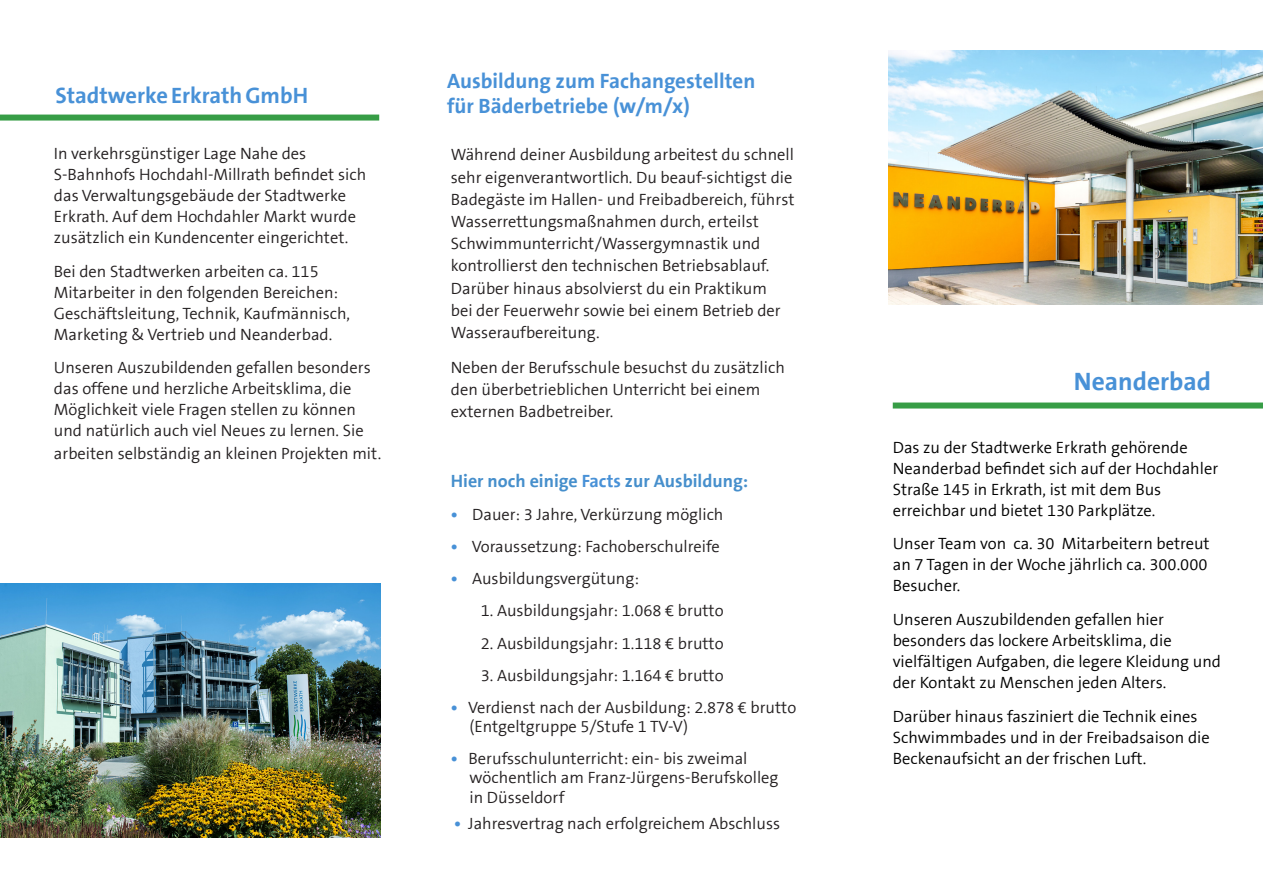
<style>
.page{position:relative;width:1263px;height:893px;background:#fff}
.page>*{position:absolute;margin:0;border:0;box-sizing:border-box;transform-origin:0 0}
.Seitentext{font:300 25.5px "The Sans";color:#4891d7}
.Seitentext-2{font:300 22.5px "The Sans";color:#4891d7}
.Unterüberschrift{font:300 21px "The Sans";color:#4891d7}
.Seitentext-3{font:300 18px "The Sans";color:#468fcc}
.Seitentext-4{font:300 16.5px/22.2px "The Sans";color:#231f20}
.Seitentext-5{font:300 16.5px/21px "The Sans";color:#000}
.s1{color:#4891d7}
</style>
<div class="page">
<img style="left:0;top:584px;width:380px;height:254px">
<img style="left:888px;top:50px;width:375px;height:255px">
<div style="left:893px;top:402px;width:370px;height:6px;background:#379d46"></div>
<div style="left:0;top:115px;width:379px;height:6px;background:#379d46"></div>
<p class="Seitentext-2" style="left:55px;top:83px;width:254px">Stadtwerke Erkrath GmbH</p>
<p class="Unterüberschrift" style="left:447px;top:70px;width:310px">Ausbildung zum Fachangestellten</p>
<p class="Unterüberschrift" style="left:447px;top:95px;width:244px">für Bäderbetriebe (w/m/x)</p>
<p class="Seitentext-4" style="left:54px;top:143px;width:314px;line-height:21px">In verkehrsgünstiger Lage Nahe des S-Bahnhofs Hochdahl-Millrath befindet sich das Verwaltungsgebäude der Stadtwerke Erkrath. Auf dem Hochdahler Markt wurde zusätzlich ein Kundencenter eingerichtet.</p>
<p class="Seitentext-4" style="left:54px;top:261px;width:298px;line-height:21px">Bei den Stadtwerken arbeiten ca. 115<br>Mitarbeiter in den folgenden Bereichen:<br>Geschäftsleitung, Technik, Kaufmännisch, Marketing &amp; Vertrieb und Neanderbad.</p>
<p class="Seitentext-4" style="left:54px;top:358px;width:329px;line-height:21.3px">Unseren Auszubildenden gefallen besonders das offene und herzliche Arbeitsklima, die Möglichkeit viele Fragen stellen zu können und natürlich auch viel Neues zu lernen. Sie arbeiten selbständig an kleinen Projekten mit.</p>
<p class="Seitentext" style="left:1074px;top:368px;width:139px">Neanderbad</p>
<p class="Seitentext-4" style="left:451px;top:144px;width:345px">Während deiner Ausbildung arbeitest du schnell sehr eigenverantwortlich. Du beauf-sichtigst die Badegäste im Hallen- und Freibadbereich, führst Wasserrettungsmaßnahmen durch, erteilst Schwimmunterricht/Wassergymnastik und kontrollierst den technischen Betriebsablauf.<br>Darüber hinaus absolvierst du ein Praktikum<br>bei der Feuerwehr sowie bei einem Betrieb der Wasseraufbereitung.</p>
<p class="Seitentext-4" style="left:451px;top:357px;width:335px">Neben der Berufsschule besuchst du zusätzlich den überbetrieblichen Unterricht bei einem externen Badbetreiber.</p>
<p class="Seitentext-5" style="left:893px;top:437px;width:327px">Das zu der Stadtwerke Erkrath gehörende Neanderbad befindet sich auf der Hochdahler Straße 145 in Erkrath, ist mit dem Bus erreichbar und bietet 130 Parkplätze.</p>
<p class="Seitentext-5" style="left:893px;top:534px;width:318px">Unser Team von ca. 30 Mitarbeitern betreut an 7 Tagen in der Woche jährlich ca. 300.000<br>Besucher.</p>
<p class="Seitentext-5" style="left:893px;top:610px;width:330px">Unseren Auszubildenden gefallen hier besonders das lockere Arbeitsklima, die vielfältigen Aufgaben, die legere Kleidung und der Kontakt zu Menschen jeden Alters.</p>
<p class="Seitentext-5" style="left:893px;top:706px;width:318px">Darüber hinaus fasziniert die Technik eines<br>Schwimmbades und in der Freibadsaison die<br>Beckenaufsicht an der frischen Luft.</p>
<p class="Seitentext-3" style="left:451px;top:472px;width:299px">Hier noch einige <span class="s1">Facts</span> zur Ausbildung:</p>
<p class="Seitentext-4" style="left:451px;top:504px;width:274px"><span class="s1">•</span> Dauer: 3 Jahre, Verkürzung möglich</p>
<p class="Seitentext-4" style="left:451px;top:536px;width:270px"><span class="s1">•</span> Voraussetzung: Fachoberschulreife</p>
<p class="Seitentext-4" style="left:451px;top:568px;width:190px"><span class="s1">•</span> Ausbildungsvergütung:</p>
<p class="Seitentext-4" style="left:481px;top:600px;width:244px">1. Ausbildungsjahr: 1.068 € brutto</p>
<p class="Seitentext-4" style="left:481px;top:633px;width:244px">2. Ausbildungsjahr: 1.118 € brutto</p>
<p class="Seitentext-4" style="left:481px;top:665px;width:244px">3. Ausbildungsjahr: 1.164 € brutto</p>
<p class="Seitentext-4" style="left:451px;top:697px;width:347px"><span class="s1">•</span> Verdienst nach der Ausbildung: 2.878 € brutto</p>
<p class="Seitentext-4" style="left:451px;top:748px;width:298px"><span class="s1">•</span> Berufsschulunterricht: ein- bis zweimal</p>
<p class="Seitentext-4" style="left:469px;top:715px;width:220px">(Entgeltgruppe 5/Stufe 1 TV-V)</p>
<p class="Seitentext-4" style="left:469px;top:768px;width:310px;line-height:19.5px">wöchentlich am Franz-Jürgens-Berufskolleg in Düsseldorf</p>
<p class="Seitentext-4" style="left:454px;top:813px;width:328px"><span class="s1">•</span> Jahresvertrag nach erfolgreichem Abschluss</p>
</div>
